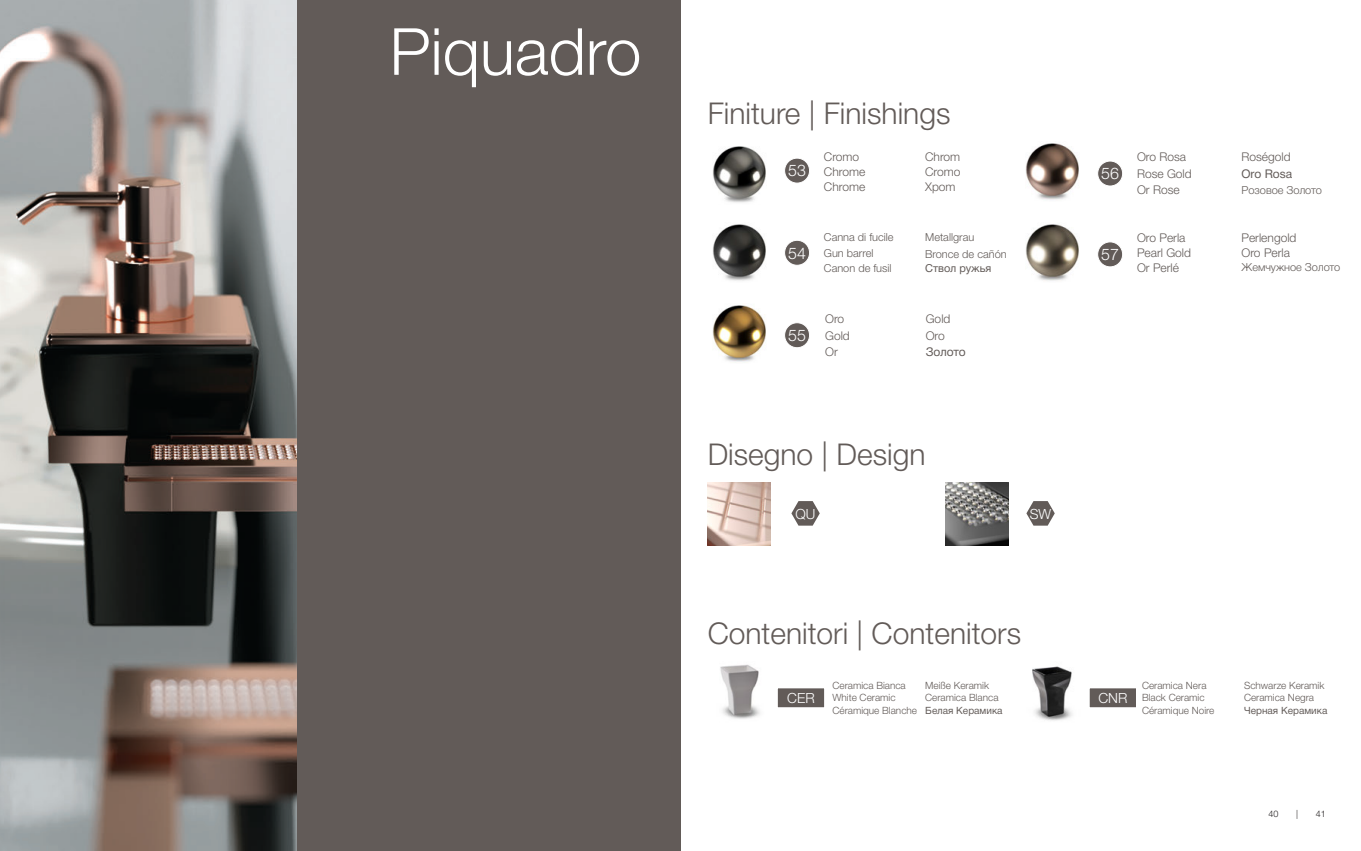
<style>
.page{position:relative;width:1361px;height:851px;background:#fff}
.page>*{position:absolute;margin:0;border:0;box-sizing:border-box;transform-origin:0 0}
.t1{font:300 65px "Helvetica Neue LT Std";color:#fff}
.t2{font:300 30px "Helvetica Neue LT Std";color:#625b58}
.t3{font:300 16px "Helvetica Neue LT Std";color:#fff}
.t4{font:300 14px "Helvetica Neue LT Std";color:#fff}
.t5{font:300 12px "Helvetica Neue LT Std";color:#625b58}
.t6{font:12px "Helvetica Neue Cyr";color:#625b58}
.t7{font:300 11px "Helvetica Neue LT Std";color:#625b58}
.t8{font:300 11px "Helvetica Neue Cyr";color:#625b58}
.t9{font:11px "Helvetica Neue Cyr";color:#625b58}
.t10{font:300 10px "Helvetica Neue LT Std";color:#625b58}
.t11{font:10px "Helvetica Neue Cyr";color:#625b58}
.t12{font:300 9px "Helvetica Neue LT Std";color:#231f20}
.s1{font-style:italic}
</style>
<div class="page">
<img style="left:707px;top:482px;width:63px;height:63px">
<svg style="left:791px;top:501px;width:29px;height:24px"></svg>
<svg style="left:1026px;top:501px;width:28px;height:24px"></svg>
<img style="left:945px;top:482px;width:63px;height:63px">
<div style="left:784px;top:158px;width:25px;height:25px;background:#625b58;border-radius:50%"></div>
<div style="left:784px;top:158px;width:26px;height:25px;border:1px solid #fff;border-radius:50%"></div>
<div style="left:784px;top:240px;width:25px;height:25px;background:#625b58;border-radius:50%"></div>
<div style="left:784px;top:240px;width:26px;height:25px;border:1px solid #fff;border-radius:50%"></div>
<div style="left:784px;top:323px;width:25px;height:24px;background:#625b58;border-radius:50%"></div>
<div style="left:784px;top:322px;width:26px;height:26px;border:1px solid #fff;border-radius:50%"></div>
<div style="left:1097px;top:161px;width:25px;height:25px;background:#625b58;border-radius:50%"></div>
<div style="left:1097px;top:161px;width:26px;height:25px;border:1px solid #fff;border-radius:50%"></div>
<div style="left:1097px;top:242px;width:25px;height:25px;background:#625b58;border-radius:50%"></div>
<div style="left:1097px;top:241px;width:26px;height:26px;border:1px solid #fff;border-radius:50%"></div>
<img style="left:713px;top:146px;width:53px;height:57px">
<img style="left:713px;top:224px;width:53px;height:57px">
<img style="left:1025px;top:224px;width:54px;height:57px">
<img style="left:712px;top:305px;width:54px;height:57px">
<img style="left:1025px;top:143px;width:54px;height:57px">
<div style="left:1089px;top:687px;width:47px;height:20px;background:#625b58"></div>
<div style="left:1088px;top:687px;width:49px;height:21px;border:1px solid #fff"></div>
<div style="left:777px;top:687px;width:47px;height:20px;background:#625b58"></div>
<div style="left:777px;top:687px;width:48px;height:21px;border:1px solid #fff"></div>
<img style="left:720px;top:664px;width:40px;height:55px">
<img style="left:1032px;top:666px;width:40px;height:55px">
<img style="left:0;top:0;width:297px;height:850px">
<div style="left:297px;top:0;width:383px;height:850px;background:#625b58"></div>
<p class="t1" style="left:389px;top:12px;width:253px">Piquadro</p>
<p class="t2" style="left:707px;top:95px;width:244px">Finiture <span class="s1">|</span> Finishings</p>
<p class="t3" style="left:788px;top:161px;width:19px">53</p>
<p class="t3" style="left:788px;top:243px;width:19px">54</p>
<p class="t3" style="left:788px;top:325px;width:19px">55</p>
<p class="t5" style="left:824px;top:149px;width:37px">Cromo</p>
<p class="t5" style="left:824px;top:164px;width:43px">Chrome</p>
<p class="t5" style="left:824px;top:180px;width:43px">Chrome</p>
<p class="t7" style="left:824px;top:231px;width:71px">Canna di fucile</p>
<p class="t7" style="left:824px;top:246px;width:51px">Gun barrel</p>
<p class="t7" style="left:824px;top:261px;width:69px">Canon de fusil</p>
<p class="t5" style="left:825px;top:311px;width:21px">Oro</p>
<p class="t5" style="left:825px;top:328px;width:26px">Gold</p>
<p class="t5" style="left:825px;top:344px;width:14px">Or</p>
<p class="t5" style="left:925px;top:149px;width:37px">Chrom</p>
<p class="t5" style="left:925px;top:165px;width:37px">Cromo</p>
<p class="t5" style="left:925px;top:180px;width:32px">Xpom</p>
<p class="t7" style="left:925px;top:231px;width:51px">Metallgrau</p>
<p class="t7" style="left:925px;top:247px;width:83px">Bronce de cañón</p>
<p class="t9" style="left:925px;top:262px;width:68px">Ствол ружья</p>
<p class="t5" style="left:926px;top:311px;width:26px">Gold</p>
<p class="t5" style="left:926px;top:328px;width:21px">Oro</p>
<p class="t6" style="left:926px;top:345px;width:41px">Золото</p>
<p class="t2" style="left:707px;top:435px;width:219px">Disegno <span class="s1">|</span> Design</p>
<p class="t4" style="left:795px;top:505px;width:21px">QU</p>
<p class="t4" style="left:1030px;top:505px;width:23px">SW</p>
<p class="t2" style="left:707px;top:615px;width:315px">Contenitori <span class="s1">|</span> Contenitors</p>
<p class="t4" style="left:787px;top:689px;width:29px">CER</p>
<p class="t10" style="left:832px;top:678px;width:75px">Ceramica Bianca</p>
<p class="t10" style="left:832px;top:691px;width:65px">White Ceramic</p>
<p class="t10" style="left:832px;top:704px;width:86px">Céramique Blanche</p>
<p class="t10" style="left:925px;top:678px;width:65px">Meiße Keramik</p>
<p class="t10" style="left:925px;top:691px;width:75px">Ceramica Blanca</p>
<p class="t11" style="left:925px;top:705px;width:79px">Белая Керамика</p>
<p class="t3" style="left:1101px;top:164px;width:19px">56</p>
<p class="t3" style="left:1101px;top:244px;width:19px">57</p>
<p class="t5" style="left:1137px;top:150px;width:51px">Oro Rosa</p>
<p class="t5" style="left:1137px;top:166px;width:56px">Rose Gold</p>
<p class="t5" style="left:1137px;top:183px;width:44px">Or Rose</p>
<p class="t5" style="left:1137px;top:230px;width:50px">Oro Perla</p>
<p class="t5" style="left:1137px;top:245px;width:56px">Pearl Gold</p>
<p class="t5" style="left:1137px;top:260px;width:44px">Or Perlé</p>
<p class="t5" style="left:1241px;top:150px;width:51px">Roségold</p>
<p class="t6" style="left:1241px;top:167px;width:52px">Oro Rosa</p>
<p class="t8" style="left:1241px;top:184px;width:82px">Розовое Золото</p>
<p class="t5" style="left:1241px;top:230px;width:56px">Perlengold</p>
<p class="t5" style="left:1241px;top:245px;width:50px">Oro Perla</p>
<p class="t8" style="left:1241px;top:261px;width:100px">Жемчужное Золото</p>
<p class="t4" style="left:1098px;top:689px;width:31px">CNR</p>
<p class="t10" style="left:1142px;top:678px;width:66px">Ceramica Nera</p>
<p class="t10" style="left:1142px;top:691px;width:64px">Black Ceramic</p>
<p class="t10" style="left:1142px;top:704px;width:74px">Céramique Noire</p>
<p class="t10" style="left:1244px;top:678px;width:82px">Schwarze Keramik</p>
<p class="t10" style="left:1244px;top:691px;width:72px">Ceramica Negra</p>
<p class="t11" style="left:1244px;top:705px;width:85px">Черная Керамика</p>
<p class="t12" style="left:1268px;top:808px;width:12px">40</p>
<p class="t12" style="left:1296px;top:808px;width:3px">|</p>
<p class="t12" style="left:1315px;top:808px;width:12px">41</p>
</div>
